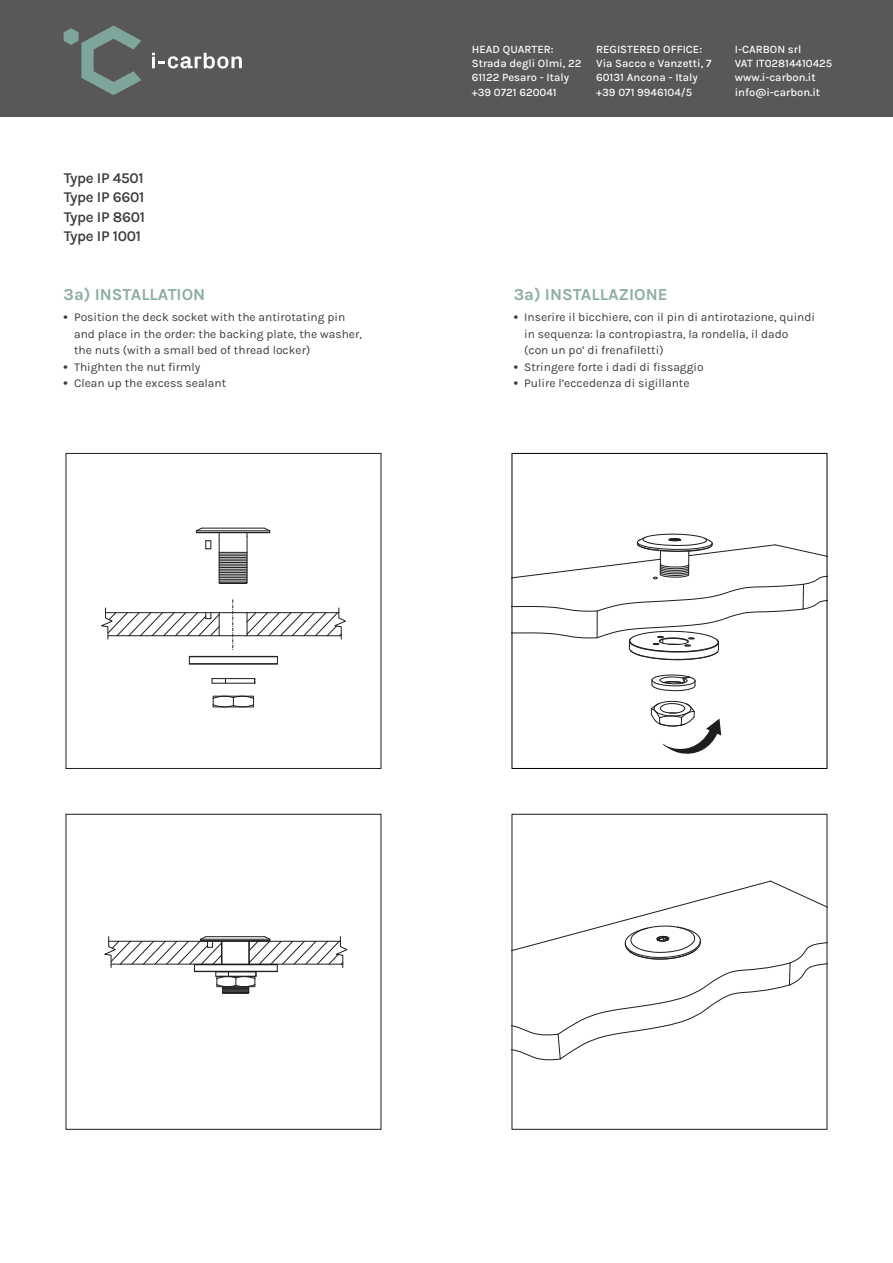
<style>
.page{position:relative;width:893px;height:1263px;background:#fff}
.page>*{position:absolute;margin:0;border:0;box-sizing:border-box;transform-origin:0 0}
.t1{font:700 16.8px "Karla";color:#8caea6}
.t2{font:600 15px/19.5px "Karla";letter-spacing:-.02em;color:#3c3c3b;text-align:justify}
.t3{font:12px/16.5px "Karla";color:#3c3c3b}
.t4{font:500 11.25px/14.2px "Karla";color:#fff}
.s1{font-weight:700}
</style>
<div class="page">
<div style="left:0;top:0;width:893px;height:117px;background:#595857"></div>
<svg style="left:64px;top:26px;width:77px;height:69px"></svg>
<svg style="left:152px;top:53px;width:90px;height:16px"></svg>
<svg style="left:213px;top:696px;width:41px;height:12px"></svg>
<hr style="left:247px;top:537px;width:1px;height:46px;background:#1e1e1c">
<hr style="left:219px;top:541px;width:1px;height:42px;background:#1e1e1c">
<hr style="left:202px;top:528px;width:62px;height:1px;background:#1e1e1c">
<hr style="left:190px;top:656px;width:87px;height:1px;background:#1e1e1c">
<svg style="left:196px;top:527px;width:6px;height:5px"></svg>
<svg style="left:264px;top:527px;width:7px;height:6px"></svg>
<hr style="left:196px;top:530px;width:74px;height:1px;background:#1e1e1c">
<hr style="left:196px;top:532px;width:74px;height:1px;background:#1e1e1c">
<hr style="left:213px;top:696px;width:40px;height:1px;background:#1e1e1c">
<svg style="left:212px;top:678px;width:44px;height:6px"></svg>
<hr style="left:189px;top:663px;width:88px;height:1px;background:#1e1e1c">
<hr style="left:190px;top:664px;width:87px;height:1px;background:#1e1e1c">
<svg style="left:219px;top:552px;width:29px;height:32px"></svg>
<svg style="left:206px;top:540px;width:6px;height:10px"></svg>
<svg style="left:101px;top:600px;width:245px;height:50px"></svg>
<div style="left:66px;top:453px;width:315px;height:316px;border:1px solid #1d1e1c"></div>
<svg style="left:104px;top:936px;width:244px;height:58px"></svg>
<svg style="left:514px;top:880px;width:311px;height:181px"></svg>
<svg style="left:651px;top:674px;width:45px;height:17px"></svg>
<svg style="left:514px;top:534px;width:311px;height:126px"></svg>
<svg style="left:651px;top:700px;width:70px;height:54px"></svg>
<div style="left:512px;top:453px;width:315px;height:316px;border:1px solid #000"></div>
<p class="t2" style="left:64px;top:168px;width:83px">Type IP 4501<br>Type IP 6601<br>Type IP 8601<br>Type IP 1001</p>
<h1 class="t1" style="left:64px;top:284px;width:143px">3a) INSTALLATION</h1>
<p class="t3" style="left:74px;top:309px;width:289px;text-indent:-10px"><span class="s1">•</span> Position the deck socket with the antirotating pin and place in the order: the backing plate, the washer, the nuts (with a small bed of thread locker)</p>
<p class="t3" style="left:64px;top:358px;width:138px"><span class="s1">•</span> Thighten the nut firmly</p>
<p class="t3" style="left:64px;top:375px;width:164px"><span class="s1">•</span> Clean up the excess sealant</p>
<p class="t4" style="left:472px;top:42px;width:111px">HEAD QUARTER:<br>Strada degli Olmi, 22<br>61122 Pesaro - Italy +39 0721 620041</p>
<p class="t4" style="left:735px;top:42px;width:99px">I-CARBON srl<br>VAT IT02814410425 www.i-carbon.it info@i-carbon.it</p>
<p class="t4" style="left:596px;top:42px;width:117px">REGISTERED OFFICE:<br>Via Sacco e Vanzetti, 7<br>60131 Ancona - Italy +39 071 9946104/5</p>
<h1 class="t1" style="left:514px;top:284px;width:155px">3a) INSTALLAZIONE</h1>
<p class="t3" style="left:524px;top:309px;width:292px;text-indent:-10px"><span class="s1">•</span> Inserire il bicchiere, con il pin di antirotazione, quindi in sequenza: la contropiastra, la rondella, il dado (con un po’ di frenafiletti)</p>
<p class="t3" style="left:514px;top:358px;width:191px"><span class="s1">•</span> Stringere forte i dadi di fissaggio</p>
<p class="t3" style="left:514px;top:375px;width:177px"><span class="s1">•</span> Pulire l’eccedenza di sigillante</p>
</div>
